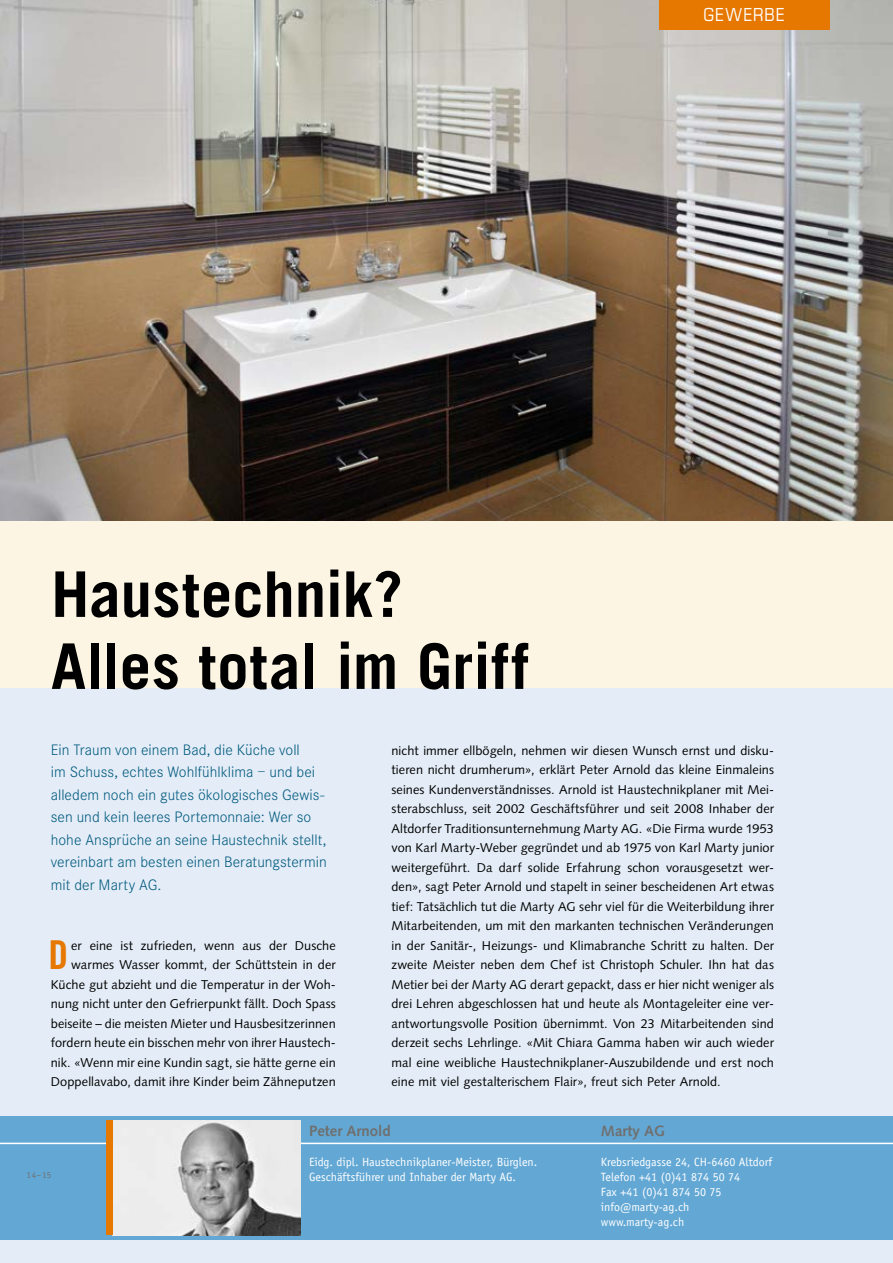
<style>
.page{position:relative;width:893px;height:1263px;background:#fcf5e3}
.page>*{position:absolute;margin:0;border:0;box-sizing:border-box;transform-origin:0 0}
.t1{font:700 63px/72px "Trade Gothic";color:#000}
.t2{font:39.75px "Trade Gothic Bold Cond Twenty";color:#e67800}
.t3{font:condensed 18px "Eurostile";letter-spacing:.045em;color:#fff}
.t4{font:300 15.75px/22.5px "Corporate S";color:#00597e}
.t5{font:700 15px "Syntax";color:#6f6f6e}
.t6{font:12.75px/19.5px "Syntax";letter-spacing:.005em;color:#000;text-align:justify}
.t7{font:12px/15px "Officina Sans";color:#fff}
.t8{font:9px "Officina Sans";color:#6f6f6e}
</style>
<div class="page">
<div style="left:0;top:689px;width:893px;height:574px;background:#e4edf7"></div>
<div style="left:0;top:1116px;width:893px;height:124px;background:#63a8d5"></div>
<hr style="left:0;top:1143px;width:893px;height:1px;background:#fff">
<img style="left:0;top:0;width:893px;height:521px">
<div style="left:659px;top:0;width:170px;height:30px;background:#e67800"></div>
<img style="left:112px;top:1120px;width:189px;height:115px">
<div style="left:106px;top:1120px;width:6px;height:115px;background:#e67800"></div>
<h3 class="t3" style="left:704px;top:4px;width:83px">GEWERBE</h3>
<h1 class="t1" style="left:51px;top:557px;width:479px">Haustechnik?<br>Alles total im Griff</h1>
<p class="t4" style="left:51px;top:739px;width:278px">Ein Traum von einem Bad, die Küche voll<br>im Schuss, echtes Wohlfühlklima – und bei alledem noch ein gutes ökologisches Gewis&shy;sen und kein leeres Portemonnaie: Wer so hohe Ansprüche an seine Haustechnik stellt, vereinbart am besten einen Beratungstermin mit der Marty AG.</p>
<p class="t6" style="left:51px;top:936px;width:287px;text-align:right">er eine ist zufrieden, wenn aus der Dusche warmes Wasser kommt, der Schüttstein in der Küche gut abzieht und die Temperatur in der Woh&shy;nung nicht unter den Gefrierpunkt fällt. Doch Spass beiseite – die meisten Mieter und Hausbesitzerinnen fordern heute ein bisschen mehr von ihrer Haustech&shy;nik. «Wenn mir eine Kundin sagt, sie hätte gerne ein Doppellavabo, damit ihre Kinder beim Zähneputzen</p>
<h2 class="t2" style="left:48px;top:931px;width:21px">D</h2>
<p class="t6" style="left:391px;top:741px;width:384px">nicht immer ellbögeln, nehmen wir diesen Wunsch ernst und disku&shy;tieren nicht drumherum», erklärt Peter Arnold das kleine Einmaleins seines Kundenverständnisses. Arnold ist Haustechnikplaner mit Mei&shy;sterabschluss, seit 2002 Geschäftsführer und seit 2008 Inhaber der Altdorfer Traditionsunternehmung Marty AG. «Die Firma wurde 1953 von Karl Marty-Weber gegründet und ab 1975 von Karl Marty junior weitergeführt. Da darf solide Erfahrung schon vorausgesetzt wer&shy;den», sagt Peter Arnold und stapelt in seiner bescheidenen Art etwas tief: Tatsächlich tut die Marty AG sehr viel für die Weiterbildung ihrer Mitarbeitenden, um mit den markanten technischen Veränderungen in der Sanitär-, Heizungs- und Klimabranche Schritt zu halten. Der zweite Meister neben dem Chef ist Christoph Schuler. Ihn hat das Metier bei der Marty AG derart gepackt, dass er hier nicht weniger als drei Lehren abgeschlossen hat und heute als Montageleiter eine ver&shy;antwortungsvolle Position übernimmt. Von 23 Mitarbeitenden sind derzeit sechs Lehrlinge. «Mit Chiara Gamma haben wir auch wieder mal eine weibliche Haustechnikplaner-Auszubildende und erst noch eine mit viel gestalterischem Flair», freut sich Peter Arnold.</p>
<p class="t8" style="left:27px;top:1169px;width:26px">14–15</p>
<p class="t5" style="left:309px;top:1122px;width:83px">Peter Arnold</p>
<p class="t7" style="left:309px;top:1154px;width:230px">Eidg. dipl. Haustechnikplaner-Meister, Bürglen.<br>Geschäftsführer und Inhaber der Marty AG.</p>
<p class="t5" style="left:601px;top:1122px;width:66px">Marty AG</p>
<p class="t7" style="left:601px;top:1154px;width:173px">Krebsriedgasse 24, CH-6460 Altdorf<br>Telefon +41 (0)41 874 50 74<br>Fax +41 (0)41 874 50 75 info@marty-ag.ch www.marty-ag.ch</p>
</div>
